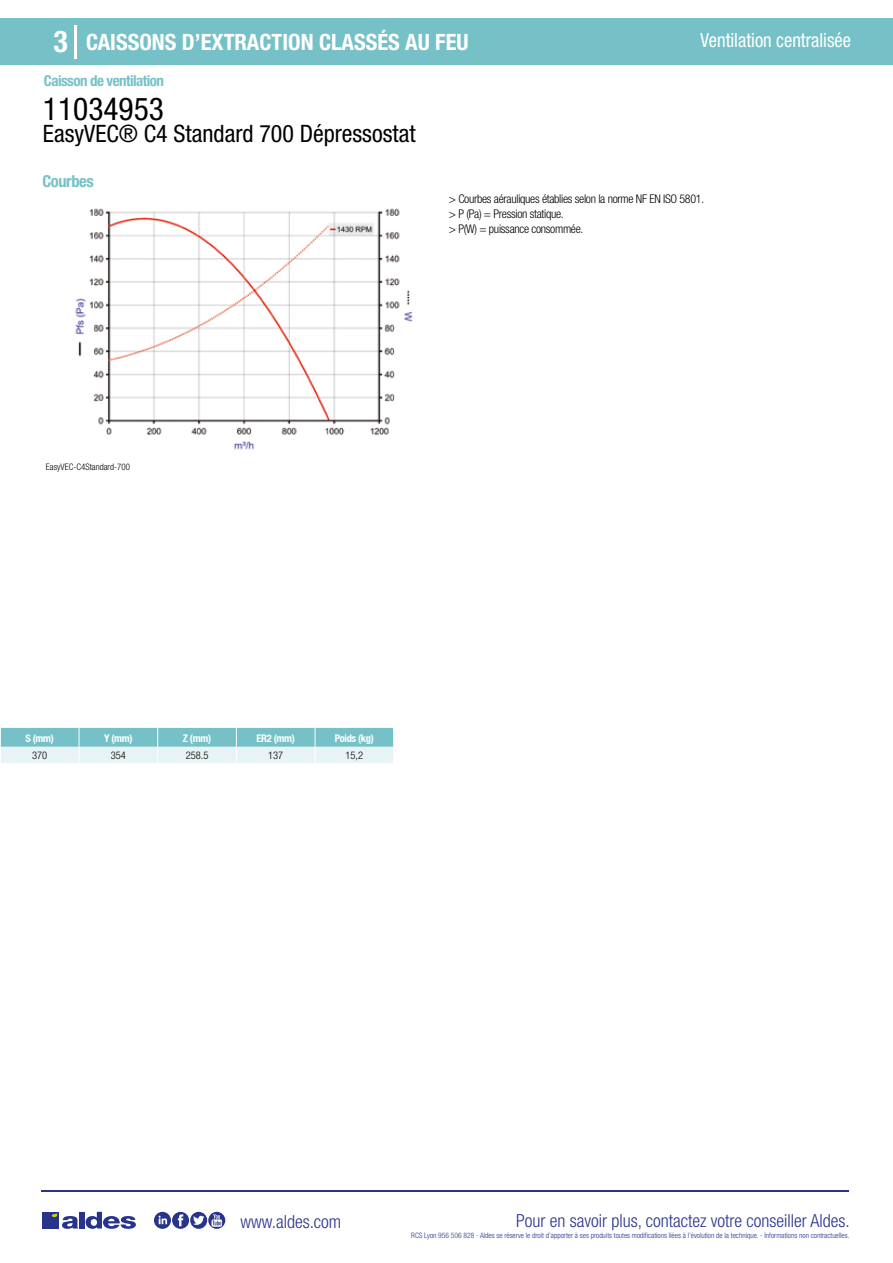
<style>
.page{position:relative;width:893px;height:1263px;background:#fff}
.page>*{position:absolute;margin:0;border:0;box-sizing:border-box;transform-origin:0 0}
.t1{font:condensed 31.5px "Helvetica Neue LT Std";color:#000}
.t2{font:700 condensed 30px "Helvetica Neue LT Std";color:#fff}
.t3{font:condensed 24px "Helvetica Neue LT Std";color:#000}
.t4{font:700 condensed 22.5px "Helvetica Neue LT Std";color:#fff}
.t5{font:condensed 19.5px "Helvetica Neue LT Std";color:#fff;scale:.95 1}
.t6{font:300 condensed 18px "Helvetica Neue";color:#28348b}
.t7{font:700 condensed 16.5px "Helvetica Neue LT Std";letter-spacing:-.025em;color:#76c1c7}
.t8{font:700 condensed 15px "Helvetica Neue LT Std";letter-spacing:-.035em;color:#76c1c7}
.t9{font:300 condensed 12px/15px "Helvetica Neue LT Std";letter-spacing:-.025em;color:#000}
.t10{font:700 condensed 10.5px "Helvetica Neue";letter-spacing:-.03em;color:#fff}
.t11{font:300 condensed 10.5px "Helvetica Neue";color:#000}
.t12{font:300 condensed 9px "Helvetica Neue";color:#000}
.t13{font:300 condensed 7.5px "Helvetica Neue";color:#28348b}
</style>
<div class="page">
<div style="left:0;top:18px;width:893px;height:46px;background:#76c1c7"></div>
<hr style="left:74px;top:25px;width:2px;height:33px;background:#fff">
<hr style="left:41px;top:1190px;width:808px;height:1px;background:#28348b">
<svg style="left:154px;top:1212px;width:71px;height:17px"></svg>
<div style="left:42px;top:1212px;width:17px;height:16px;background:#28348b"></div>
<div style="left:79px;top:1212px;width:5px;height:16px;background:#28348b"></div>
<svg style="left:86px;top:1212px;width:50px;height:17px"></svg>
<svg style="left:52px;top:1213px;width:26px;height:16px"></svg>
<svg style="left:0;top:728px;width:394px;height:35px;background:#acd8dc"></svg>
<img style="left:75px;top:208px;width:338px;height:242px">
<h2 class="t2" style="left:54px;top:24px;width:16px">3</h2>
<h3 class="t4" style="left:86px;top:28px;width:384px">CAISSONS D’EXTRACTION CLASSÉS AU FEU</h3>
<h3 class="t5" style="left:701px;top:29px;width:160px">Ventilation centralisée</h3>
<h3 class="t8" style="left:44px;top:71px;width:122px">Caisson de ventilation</h3>
<h1 class="t1" style="left:43px;top:91px;width:122px">11034953</h1>
<h3 class="t3" style="left:43px;top:120px;width:374px">EasyVEC® C4 Standard 700 Dépressostat</h3>
<h3 class="t7" style="left:43px;top:171px;width:53px">Courbes</h3>
<p class="t12" style="left:46px;top:461px;width:86px">EasyVEC-C4Standard-700</p>
<h3 class="t9" style="left:449px;top:192px;width:257px">&gt; Courbes aérauliques établies selon la norme NF EN ISO 5801. &gt; P (Pa) = Pression statique.<br>&gt; P(W) = puissance consommée.</h3>
<h3 class="t10" style="left:25px;top:732px;width:30px">S (mm)</h3>
<h3 class="t10" style="left:104px;top:732px;width:30px">Y (mm)</h3>
<h3 class="t10" style="left:183px;top:732px;width:30px">Z (mm)</h3>
<h3 class="t10" style="left:257px;top:732px;width:40px">ER2 (mm)</h3>
<h3 class="t10" style="left:335px;top:732px;width:41px">Poids (kg)</h3>
<h3 class="t11" style="left:32px;top:749px;width:17px">370</h3>
<h3 class="t11" style="left:111px;top:749px;width:17px">354</h3>
<h3 class="t11" style="left:186px;top:749px;width:24px">258.5</h3>
<h3 class="t11" style="left:268px;top:749px;width:17px">137</h3>
<h3 class="t11" style="left:346px;top:749px;width:19px">15,2</h3>
<h3 class="t6" style="left:240px;top:1211px;width:102px">www.aldes.com</h3>
<h3 class="t6" style="left:516px;top:1211px;width:335px">Pour en savoir plus, contactez votre conseiller Aldes.</h3>
<p class="t13" style="left:411px;top:1230px;width:440px">RCS Lyon 956 506 828 - Aldes se réserve le droit d’apporter à ses produits toutes modifications liées à l’évolution de la technique. - Informations non contractuelles.</p>
</div>
